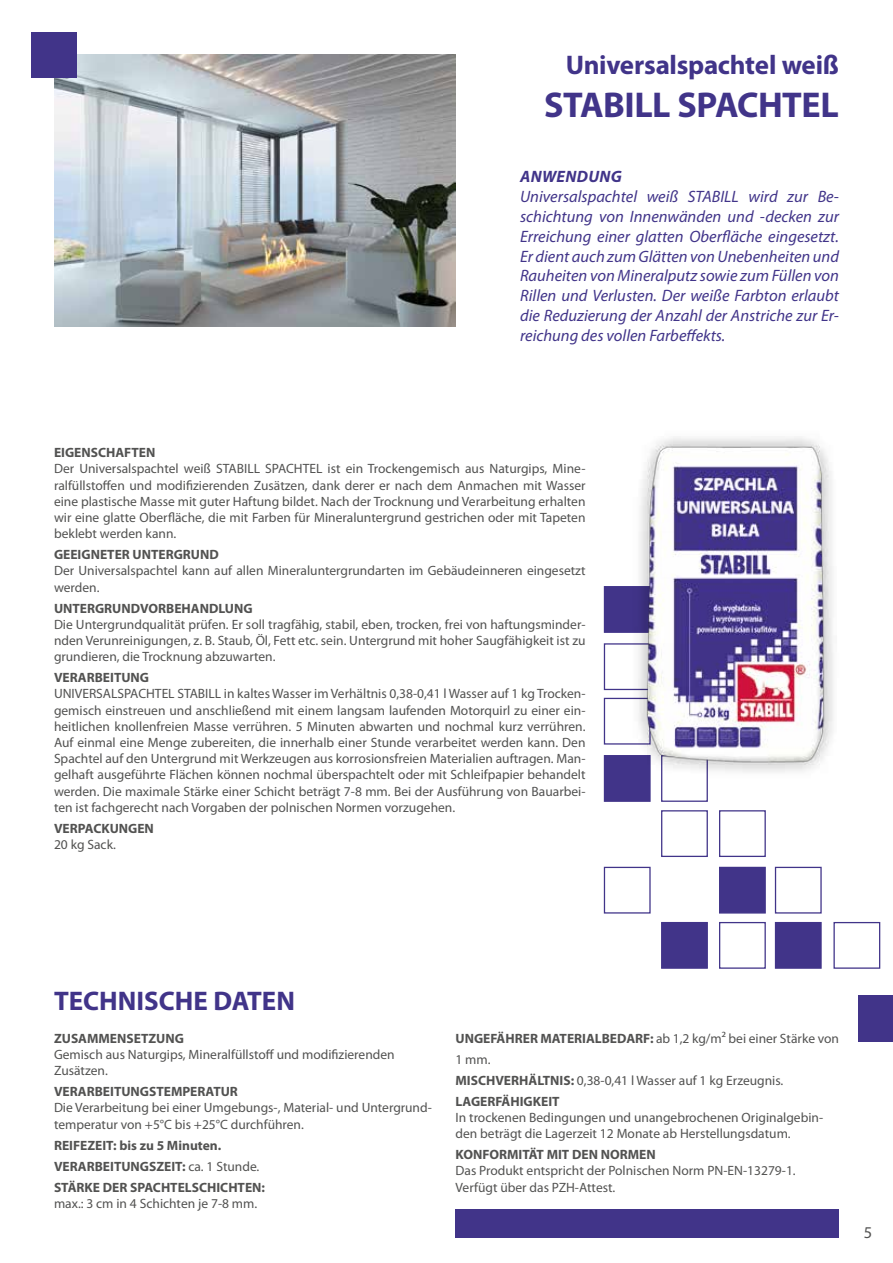
<style>
.page{position:relative;width:893px;height:1263px;background:#fff}
.page>*{position:absolute;margin:0;border:0;box-sizing:border-box;transform-origin:0 0}
.t1{font:700 36px "Myriad Pro";letter-spacing:-.015em;color:#413489}
.t2{font:700 27px "Myriad Pro";letter-spacing:-.005em;color:#413489}
.t3{font:italic 16.5px/19.8px "Myriad Pro";color:#413489;text-align:justify}
.t4{font:italic 700 16.5px "Myriad Pro";letter-spacing:.02em;color:#413489}
.t5{font:16.5px "Myriad Pro";color:#525251}
.t6{font:13.5px/16.2px "Myriad Pro";color:#525251}
.t7{font:700 13.5px/21px "Myriad Pro";color:#525251}
.s1{font-weight:400}
.s2{font-weight:700}
</style>
<div class="page">
<img style="left:54px;top:55px;width:401px;height:272px">
<div style="left:775px;top:867px;width:47px;height:46px;background:#fff;border:1px solid #413489"></div>
<div style="left:775px;top:922px;width:47px;height:47px;background:#413489;border:1px solid #413489"></div>
<div style="left:833px;top:922px;width:47px;height:47px;background:#fff;border:1px solid #413489"></div>
<div style="left:719px;top:867px;width:47px;height:46px;background:#413489;border:1px solid #413489"></div>
<div style="left:719px;top:810px;width:47px;height:47px;background:#fff;border:1px solid #413489"></div>
<div style="left:719px;top:922px;width:47px;height:47px;background:#fff;border:1px solid #413489"></div>
<div style="left:661px;top:922px;width:47px;height:47px;background:#413489;border:1px solid #413489"></div>
<div style="left:661px;top:810px;width:47px;height:47px;background:#fff;border:1px solid #413489"></div>
<div style="left:661px;top:755px;width:47px;height:47px;background:#fff;border:1px solid #413489"></div>
<div style="left:604px;top:755px;width:47px;height:47px;background:#413489;border:1px solid #413489"></div>
<div style="left:604px;top:867px;width:47px;height:46px;background:#fff;border:1px solid #413489"></div>
<img style="left:603px;top:437px;width:230px;height:354px">
<div style="left:455px;top:1209px;width:384px;height:28px;background:#413489"></div>
<div style="left:859px;top:995px;width:34px;height:47px;background:#413489"></div>
<div style="left:31px;top:32px;width:46px;height:45px;background:#413489"></div>
<h2 class="t2" style="left:566px;top:48px;width:275px">Universalspachtel weiß</h2>
<h1 class="t1" style="left:544px;top:82px;width:296px">STABILL SPACHTEL</h1>
<p class="t4" style="left:520px;top:166px;width:103px">ANWENDUNG</p>
<p class="t3" style="left:520px;top:187px;width:320px">Universalspachtel weiß STABILL wird zur Be&shy;schichtung von Innenwänden und -decken zur Erreichung einer glatten Oberfläche eingesetzt.<br>Er dient auch zum Glätten von Unebenheiten und Rauheiten von Mineralputz sowie zum Füllen von Rillen und Verlusten. Der weiße Farbton erlaubt die Reduzierung der Anzahl der Anstriche zur Er&shy;reichung des vollen Farbeffekts.</p>
<p class="t7" style="left:54px;top:442px;width:103px">EIGENSCHAFTEN</p>
<p class="t6" style="left:54px;top:460px;width:533px;text-align:justify">Der Universalspachtel weiß STABILL SPACHTEL ist ein Trockengemisch aus Naturgips, Mine&shy;ralfüllstoffen und modifizierenden Zusätzen, dank derer er nach dem Anmachen mit Wasser eine plastische Masse mit guter Haftung bildet. Nach der Trocknung und Verarbeitung erhalten wir eine glatte Oberfläche, die mit Farben für Mineraluntergrund gestrichen oder mit Tapeten beklebt werden kann.</p>
<p class="t7" style="left:54px;top:544px;width:166px">GEEIGNETER UNTERGRUND</p>
<p class="t6" style="left:54px;top:562px;width:533px">Der Universalspachtel kann auf allen Mineraluntergrundarten im Gebäudeinneren eingesetzt werden.</p>
<p class="t7" style="left:54px;top:597px;width:200px">UNTERGRUNDVORBEHANDLUNG</p>
<p class="t6" style="left:54px;top:616px;width:533px;text-align:justify">Die Untergrundqualität prüfen. Er soll tragfähig, stabil, eben, trocken, frei von haftungsminder&shy;nden Verunreinigungen, z. B. Staub, Öl, Fett etc. sein. Untergrund mit hoher Saugfähigkeit ist zu grundieren, die Trocknung abzuwarten.</p>
<p class="t7" style="left:54px;top:667px;width:97px">VERARBEITUNG</p>
<p class="t6" style="left:54px;top:686px;width:533px;text-align:justify">UNIVERSALSPACHTEL STABILL in kaltes Wasser im Verhältnis 0,38-0,41 l Wasser auf 1 kg Trocken&shy;gemisch einstreuen und anschließend mit einem langsam laufenden Motorquirl zu einer ein&shy;heitlichen knollenfreien Masse verrühren. 5 Minuten abwarten und nochmal kurz verrühren.<br>Auf einmal eine Menge zubereiten, die innerhalb einer Stunde verarbeitet werden kann. Den Spachtel auf den Untergrund mit Werkzeugen aus korrosionsfreien Materialien auftragen. Man&shy;gelhaft ausgeführte Flächen können nochmal überspachtelt oder mit Schleifpapier behandelt werden. Die maximale Stärke einer Schicht beträgt 7-8 mm. Bei der Ausführung von Bauarbei&shy;ten ist fachgerecht nach Vorgaben der polnischen Normen vorzugehen.</p>
<p class="t7" style="left:54px;top:817px;width:101px">VERPACKUNGEN</p>
<p class="t6" style="left:54px;top:836px;width:64px">20 kg Sack.</p>
<h2 class="t2" style="left:54px;top:983px;width:242px">TECHNISCHE DATEN</h2>
<p class="t7" style="left:54px;top:1027px;width:131px">ZUSAMMENSETZUNG</p>
<p class="t6" style="left:54px;top:1046px;width:342px">Gemisch aus Naturgips, Mineralfüllstoff und modifizierenden<br>Zusätzen.</p>
<p class="t7" style="left:54px;top:1081px;width:185px">VERARBEITUNGSTEMPERATUR</p>
<p class="t6" style="left:54px;top:1099px;width:379px">Die Verarbeitung bei einer Umgebungs-, Material- und Untergrund&shy;temperatur von +5°C bis +25°C durchführen.</p>
<p class="t7" style="left:54px;top:1134px;width:213px">REIFEZEIT: bis zu 5 Minuten.<br>VERARBEITUNGSZEIT: <span class="s1">ca. 1 Stunde.<br></span>STÄRKE DER SPACHTELSCHICHTEN:</p>
<p class="t6" style="left:54px;top:1195px;width:205px">max.: 3 cm in 4 Schichten je 7-8 mm.</p>
<p class="t6" style="left:455px;top:1027px;width:385px;line-height:21px"><span class="s2">UNGEFÄHRER MATERIALBEDARF:</span> ab 1,2 kg/m² bei einer Stärke von 1 mm.<br><span class="s2">MISCHVERHÄLTNIS:</span> 0,38-0,41 l Wasser auf 1 kg Erzeugnis.<br><span class="s2">LAGERFÄHIGKEIT</span></p>
<p class="t6" style="left:455px;top:1109px;width:369px">In trockenen Bedingungen und unangebrochenen Originalgebin&shy;den beträgt die Lagerzeit 12 Monate ab Herstellungsdatum.</p>
<p class="t7" style="left:455px;top:1144px;width:202px">KONFORMITÄT MIT DEN NORMEN</p>
<p class="t6" style="left:455px;top:1162px;width:342px">Das Produkt entspricht der Polnischen Norm PN-EN-13279-1.<br>Verfügt über das PZH-Attest.</p>
<p class="t5" style="left:864px;top:1222px;width:10px">5</p>
</div>
